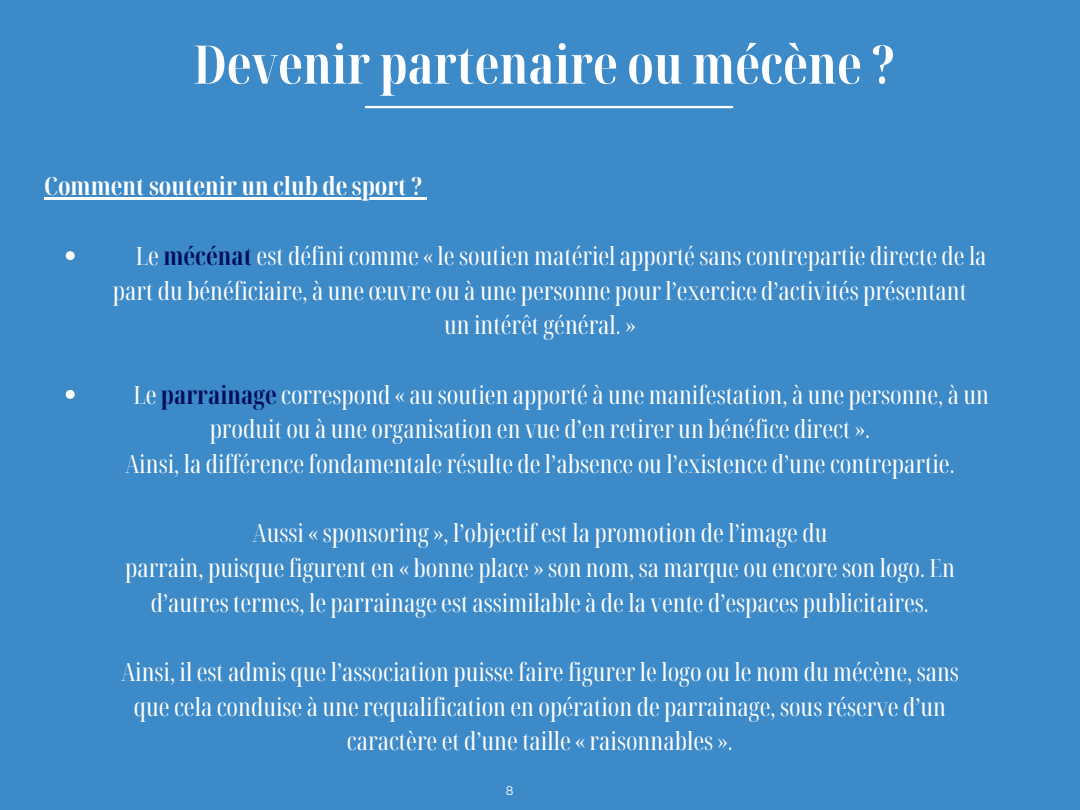
<style>
.page{position:relative;width:1080px;height:810px;background:#3d8ac9}
.page>*{position:absolute;margin:0;border:0;box-sizing:border-box;transform-origin:0 0}
.t1{font:700 extra-condensed 53.12px "Noto Serif Display";color:#fefefe}
.t2{font:extra-condensed 25px "Noto Serif Display";color:#fefefe}
.t3{font:700 extra-condensed 25px "Noto Serif Display";color:#fefefe}
.t4{font:300 12.5px "Montserrat";color:#fefefe}
.s1{font-weight:700;color:#000f5a}
</style>
<div class="page">
<hr style="left:44px;top:197px;width:378px;height:2px;background:#fefefe">
<svg style="left:66px;top:251px;width:9px;height:9px"></svg>
<svg style="left:66px;top:390px;width:9px;height:9px"></svg>
<hr style="left:366px;top:106px;width:366px;height:2px;background:#fff">
<h1 class="t1" style="left:193px;top:27px;width:704px">Devenir partenaire ou mécène ?</h1>
<h2 class="t3" style="left:44px;top:169px;width:380px">Comment soutenir un club de sport ?</h2>
<p class="t2" style="left:136px;top:238px;width:852px">Le <span class="s1">mécénat</span> est défini comme « le soutien matériel apporté sans contrepartie directe de la</p>
<p class="t2" style="left:113px;top:273px;width:856px">part du bénéficiaire, à une œuvre ou à une personne pour l’exercice d’activités présentant</p>
<p class="t2" style="left:444px;top:307px;width:193px">un intérêt général. »</p>
<p class="t2" style="left:133px;top:377px;width:857px">Le <span class="s1">parrainage</span> correspond « au soutien apporté à une manifestation, à une personne, à un</p>
<p class="t2" style="left:210px;top:412px;width:662px">produit ou à une organisation en vue d’en retirer un bénéfice direct ».</p>
<p class="t2" style="left:125px;top:446px;width:831px">Ainsi, la différence fondamentale résulte de l’absence ou l’existence d’une contrepartie.</p>
<p class="t2" style="left:253px;top:516px;width:576px">Aussi « sponsoring », l’objectif est la promotion de l’image du</p>
<p class="t2" style="left:125px;top:550px;width:831px">parrain, puisque figurent en « bonne place » son nom, sa marque ou encore son logo. En</p>
<p class="t2" style="left:151px;top:585px;width:780px">d’autres termes, le parrainage est assimilable à de la vente d’espaces publicitaires.</p>
<p class="t2" style="left:121px;top:654px;width:839px">Ainsi, il est admis que l’association puisse faire figurer le logo ou le nom du mécène, sans</p>
<p class="t2" style="left:134px;top:689px;width:814px">que cela conduise à une requalification en opération de parrainage, sous réserve d’un</p>
<p class="t2" style="left:347px;top:724px;width:388px">caractère et d’une taille « raisonnables ».</p>
<p class="t4" style="left:506px;top:783px;width:9px">8</p>
</div>
